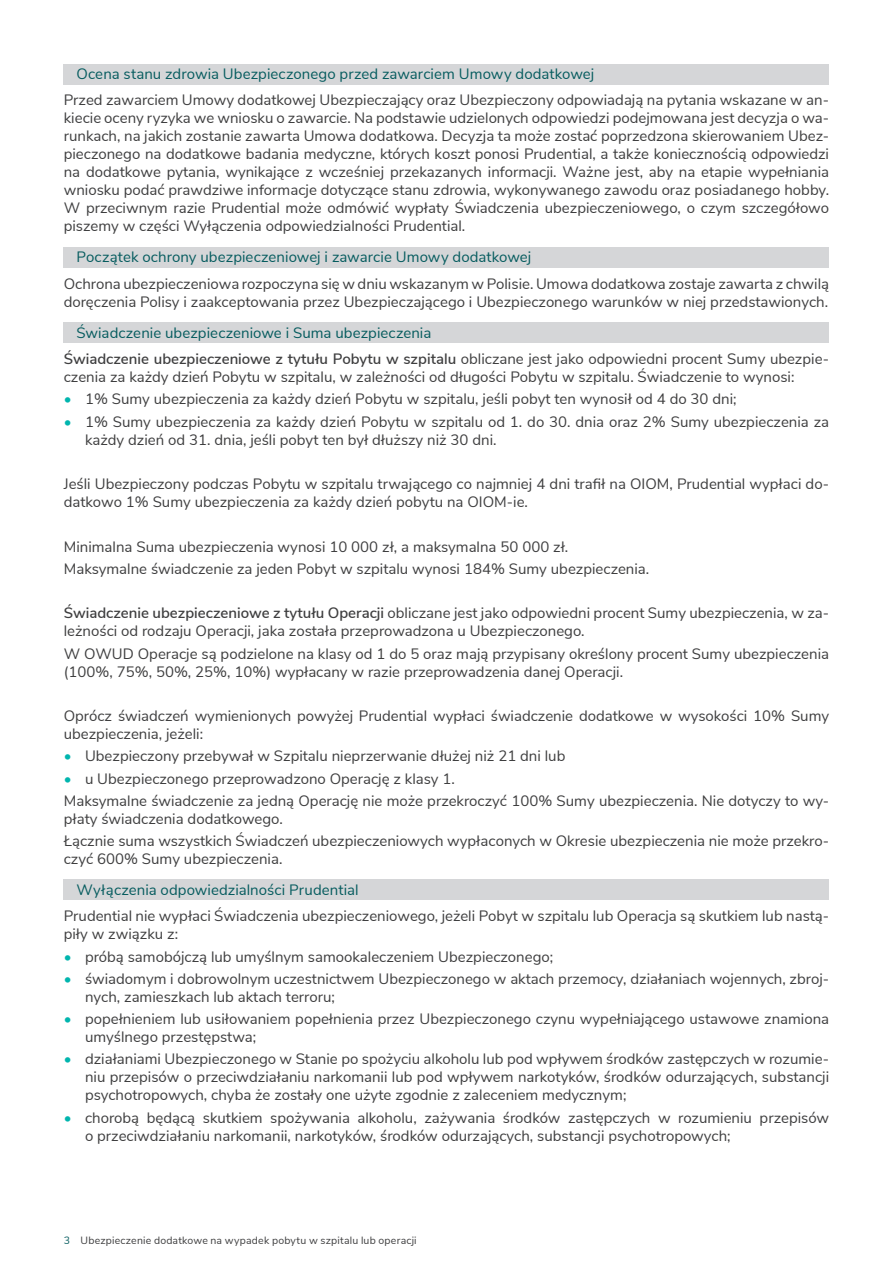
<style>
.page{position:relative;width:893px;height:1263px;background:#fff}
.page>*{position:absolute;margin:0;border:0;box-sizing:border-box;transform-origin:0 0}
.tekst_10pt{font:15px/18px "Nunito Sans";color:#3e3e3f}
.podpunkt{font:15px "Nunito Sans";letter-spacing:.005em;color:#065c5f}
.t1{font:10.5px "Nunito Sans";letter-spacing:.02em;color:#3e3e3f}
.s1{font-weight:600}
.s2{color:#00b5ae}
.s3{color:#065c5f}
</style>
<div class="page">
<div style="left:64px;top:64px;width:765px;height:20px;background:#d5d6d8"></div>
<div style="left:64px;top:247px;width:765px;height:20px;background:#d5d6d8"></div>
<div style="left:64px;top:322px;width:765px;height:21px;background:#d5d6d8"></div>
<div style="left:64px;top:880px;width:765px;height:20px;background:#d5d6d8"></div>
<p class="podpunkt" style="left:77px;top:63px;width:519px">Ocena stanu zdrowia Ubezpieczonego przed zawarciem Umowy dodatkowej</p>
<p class="tekst_10pt" style="left:64px;top:90px;width:767px;text-align:justify">Przed zawarciem Umowy dodatkowej Ubezpieczający oraz Ubezpieczony odpowiadają na pytania wskazane w an&shy;kiecie oceny ryzyka we wniosku o zawarcie. Na podstawie udzielonych odpowiedzi podejmowana jest decyzja o wa&shy;runkach, na jakich zostanie zawarta Umowa dodatkowa. Decyzja ta może zostać poprzedzona skierowaniem Ubez&shy;pieczonego na dodatkowe badania medyczne, których koszt ponosi Prudential, a także koniecznością odpowiedzi na dodatkowe pytania, wynikające z wcześniej przekazanych informacji. Ważne jest, aby na etapie wypełniania wniosku podać prawdziwe informacje dotyczące stanu zdrowia, wykonywanego zawodu oraz posiadanego hobby.<br>W przeciwnym razie Prudential może odmówić wypłaty Świadczenia ubezpieczeniowego, o czym szczegółowo piszemy w części Wyłączenia odpowiedzialności Prudential.</p>
<p class="podpunkt" style="left:77px;top:246px;width:456px">Początek ochrony ubezpieczeniowej i zawarcie Umowy dodatkowej</p>
<p class="tekst_10pt" style="left:64px;top:274px;width:767px">Ochrona ubezpieczeniowa rozpoczyna się w dniu wskazanym w Polisie. Umowa dodatkowa zostaje zawarta z chwilą doręczenia Polisy i zaakceptowania przez Ubezpieczającego i Ubezpieczonego warunków w niej przedstawionych.</p>
<p class="podpunkt" style="left:77px;top:321px;width:356px">Świadczenie ubezpieczeniowe i Suma ubezpieczenia</p>
<p class="tekst_10pt" style="left:64px;top:349px;width:767px"><span class="s1">Świadczenie ubezpieczeniowe z tytułu Pobytu w szpitalu</span> obliczane jest jako odpowiedni procent Sumy ubezpie&shy;czenia za każdy dzień Pobytu w szpitalu, w zależności od długości Pobytu w szpitalu. Świadczenie to wynosi:</p>
<p class="tekst_10pt" style="left:64px;top:389px;width:674px"><span class="s2">•</span> 1% Sumy ubezpieczenia za każdy dzień Pobytu w szpitalu, jeśli pobyt ten wynosił od 4 do 30 dni;</p>
<p class="tekst_10pt" style="left:85px;top:411px;width:746px;text-indent:-21px"><span class="s2">•</span> 1% Sumy ubezpieczenia za każdy dzień Pobytu w szpitalu od 1. do 30. dnia oraz 2% Sumy ubezpieczenia za każdy dzień od 31. dnia, jeśli pobyt ten był dłuższy niż 30 dni.</p>
<p class="tekst_10pt" style="left:64px;top:474px;width:767px">Jeśli Ubezpieczony podczas Pobytu w szpitalu trwającego co najmniej 4 dni trafił na OIOM, Prudential wypłaci do&shy;datkowo 1% Sumy ubezpieczenia za każdy dzień pobytu na OIOM-ie.</p>
<p class="tekst_10pt" style="left:64px;top:536px;width:506px">Minimalna Suma ubezpieczenia wynosi 10 000 zł, a maksymalna 50 000 zł.</p>
<p class="tekst_10pt" style="left:64px;top:559px;width:587px">Maksymalne świadczenie za jeden Pobyt w szpitalu wynosi 184% Sumy ubezpieczenia.</p>
<p class="tekst_10pt" style="left:64px;top:603px;width:767px"><span class="s1">Świadczenie ubezpieczeniowe z tytułu Operacji</span> obliczane jest jako odpowiedni procent Sumy ubezpieczenia, w za&shy;leżności od rodzaju Operacji, jaka została przeprowadzona u Ubezpieczonego.</p>
<p class="tekst_10pt" style="left:64px;top:643px;width:767px">W OWUD Operacje są podzielone na klasy od 1 do 5 oraz mają przypisany określony procent Sumy ubezpieczenia (100%, 75%, 50%, 25%, 10%) wypłacany w razie przeprowadzenia danej Operacji.</p>
<p class="tekst_10pt" style="left:64px;top:706px;width:767px">Oprócz świadczeń wymienionych powyżej Prudential wypłaci świadczenie dodatkowe w wysokości 10% Sumy ubezpieczenia, jeżeli:</p>
<p class="tekst_10pt" style="left:64px;top:746px;width:503px"><span class="s2">•</span> Ubezpieczony przebywał w Szpitalu nieprzerwanie dłużej niż 21 dni lub</p>
<p class="tekst_10pt" style="left:64px;top:768px;width:393px"><span class="s2">•</span> u Ubezpieczonego przeprowadzono Operację z klasy 1.</p>
<p class="tekst_10pt" style="left:64px;top:791px;width:767px">Maksymalne świadczenie za jedną Operację nie może przekroczyć 100% Sumy ubezpieczenia. Nie dotyczy to wy&shy;płaty świadczenia dodatkowego.</p>
<p class="tekst_10pt" style="left:64px;top:831px;width:767px">Łącznie suma wszystkich Świadczeń ubezpieczeniowych wypłaconych w Okresie ubezpieczenia nie może przekro&shy;czyć 600% Sumy ubezpieczenia.</p>
<p class="podpunkt" style="left:77px;top:879px;width:284px">Wyłączenia odpowiedzialności Prudential</p>
<p class="tekst_10pt" style="left:64px;top:906px;width:767px">Prudential nie wypłaci Świadczenia ubezpieczeniowego, jeżeli Pobyt w szpitalu lub Operacja są skutkiem lub nastą&shy;piły w związku z:</p>
<p class="tekst_10pt" style="left:64px;top:946px;width:491px"><span class="s2">•</span> próbą samobójczą lub umyślnym samookaleczeniem Ubezpieczonego;</p>
<p class="tekst_10pt" style="left:85px;top:969px;width:746px;text-indent:-21px"><span class="s2">•</span> świadomym i dobrowolnym uczestnictwem Ubezpieczonego w aktach przemocy, działaniach wojennych, zbroj&shy;nych, zamieszkach lub aktach terroru;</p>
<p class="tekst_10pt" style="left:85px;top:1009px;width:746px;text-indent:-21px"><span class="s2">•</span> popełnieniem lub usiłowaniem popełnienia przez Ubezpieczonego czynu wypełniającego ustawowe znamiona umyślnego przestępstwa;</p>
<p class="tekst_10pt" style="left:85px;top:1049px;width:746px;text-align:justify;text-indent:-21px"><span class="s2">•</span> działaniami Ubezpieczonego w Stanie po spożyciu alkoholu lub pod wpływem środków zastępczych w rozumie&shy;niu przepisów o przeciwdziałaniu narkomanii lub pod wpływem narkotyków, środków odurzających, substancji psychotropowych, chyba że zostały one użyte zgodnie z zaleceniem medycznym;</p>
<p class="tekst_10pt" style="left:85px;top:1107px;width:746px;text-indent:-21px"><span class="s2">•</span> chorobą będącą skutkiem spożywania alkoholu, zażywania środków zastępczych w rozumieniu przepisów o przeciwdziałaniu narkomanii, narkotyków, środków odurzających, substancji psychotropowych;</p>
<p class="t1" style="left:64px;top:1232px;width:354px"><span class="s3">3</span> Ubezpieczenie dodatkowe na wypadek pobytu w szpitalu lub operacji</p>
</div>
